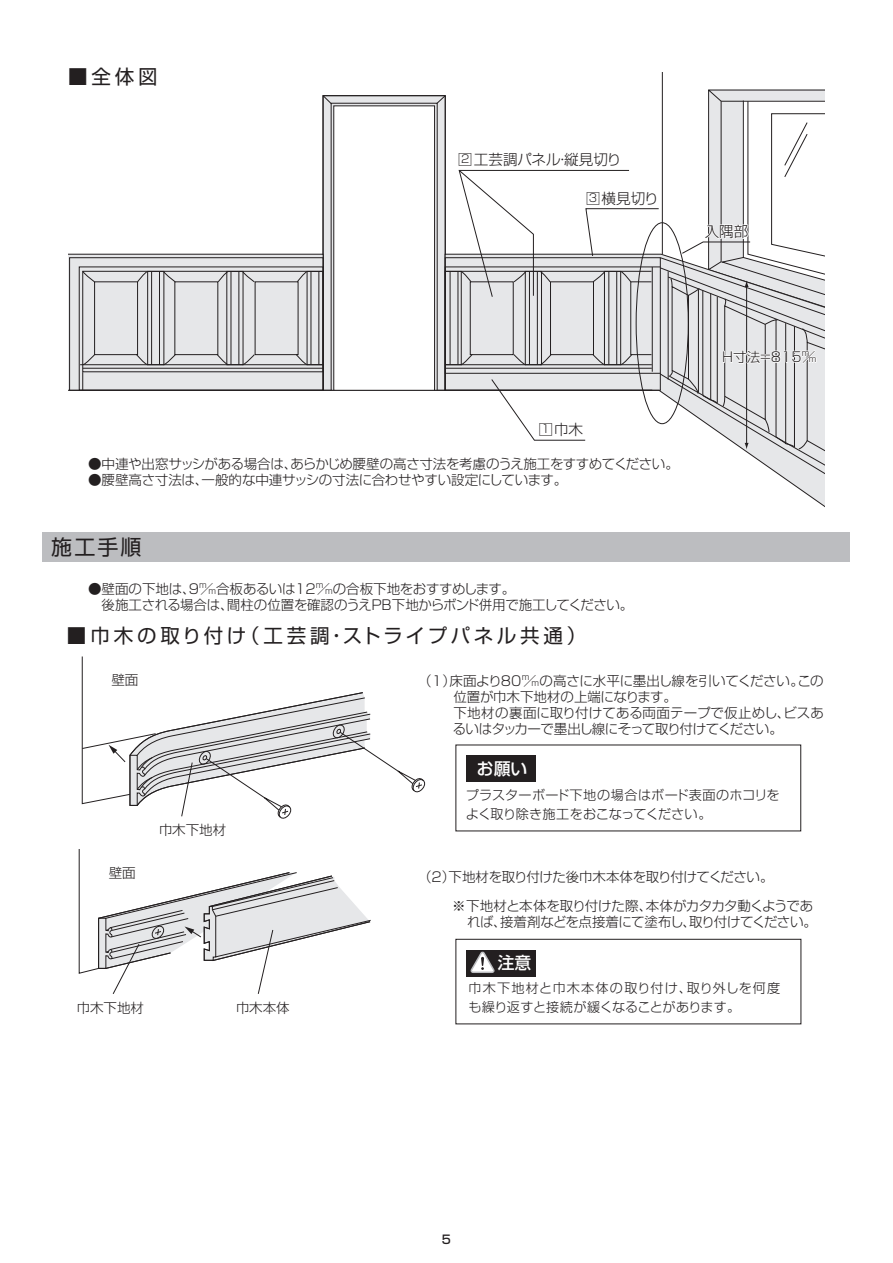
<style>
.page{position:relative;width:893px;height:1263px;background:#fff}
.page>*{position:absolute;margin:0;border:0;box-sizing:border-box;transform-origin:0 0}
.t1{font:21px "Shin Go Pr 5";color:#231f20}
.t2{font:19.5px "Shin Go Pr 5";letter-spacing:.18em;color:#231f20}
.t3{font:500 16.8px "Shin Go Pr 5";color:#fff}
.t4{font:300 14.55px "Shin Go Pr 5";color:#231f20}
.t5{font:300 13.5px/16.2px "Shin Go Pr 5";letter-spacing:-.02em;color:#231f20}
.t6{font:300 13.2px/18.8px "Shin Go Pr 5";letter-spacing:.025em;color:#231f20}
.t7{font:300 13.2px/18.8px "Shin Go Pr 5";letter-spacing:.005em;color:#231f20}
.t8{font:500 12px "Shin Go Pr 5";color:#231f20}
.s1{font-size:10.95px}
.s2{font-size:8.1px}
</style>
<div class="page">
<hr style="left:662px;top:72px;width:1px;height:182px;background:#231f20">
<svg style="left:782px;top:477px;width:43px;height:30px"></svg>
<svg style="left:81px;top:656px;width:345px;height:163px"></svg>
<svg style="left:78px;top:849px;width:293px;height:145px"></svg>
<svg style="left:69px;top:89px;width:756px;height:388px"></svg>
<div style="left:43px;top:532px;width:807px;height:29px;background:#bcbdc0"></div>
<div style="left:466px;top:756px;width:70px;height:26px;background:#231f20"></div>
<div style="left:456px;top:939px;width:345px;height:85px;border:1px solid #231f20"></div>
<div style="left:467px;top:950px;width:69px;height:26px;background:#231f20"></div>
<svg style="left:470px;top:951px;width:25px;height:22px"></svg>
<h2 class="t2" style="left:68px;top:61px;width:91px">■全体図</h2>
<p class="t4" style="left:458px;top:147px;width:165px">□<span class="s1">2</span> 工芸調パネル・縦見切り</p>
<p class="t4" style="left:586px;top:186px;width:74px">□<span class="s1">3</span> 横見切り</p>
<p class="t4" style="left:705px;top:220px;width:45px">入隅部</p>
<p class="t4" style="left:539px;top:417px;width:46px">□<span class="s1">1</span> 巾木</p>
<p class="t5" style="left:88px;top:454px;width:592px">●中連や出窓サッシがある場合は、あらかじめ腰壁の高さ寸法を考慮のうえ施工をすすめてください。</p>
<p class="t5" style="left:88px;top:470px;width:481px">●腰壁高さ寸法は、一般的な中連サッシの寸法に合わせやすい設定にしています。</p>
<h1 class="t1" style="left:51px;top:530px;width:92px">施工手順</h1>
<p class="t5" style="left:88px;top:579px;width:547px">●壁面の下地は、9<sup>m</sup>／<span class="s2">m</span>合板あるいは12<sup>m</sup>／<span class="s2">m</span>の合板下地をおすすめします。<br>　後施工される場合は、間柱の位置を確認のうえPB下地からボンド併用で施工してください。</p>
<h2 class="t2" style="left:67px;top:619px;width:521px">■巾木の取り付け（工芸調・ストライプパネル共通）</h2>
<p class="t5" style="left:722px;top:348px;width:96px">H寸法＝815<sup>m</sup>／<span class="s2">m</span></p>
<p class="t5" style="left:111px;top:671px;width:28px">壁面</p>
<p class="t5" style="left:109px;top:863px;width:28px">壁面</p>
<p class="t5" style="left:159px;top:820px;width:69px">巾木下地材</p>
<p class="t5" style="left:77px;top:998px;width:69px">巾木下地材</p>
<p class="t5" style="left:236px;top:998px;width:55px">巾木本体</p>
<p class="t5" style="left:453px;top:671px;width:373px;text-indent:-35px">（1）床面より80<sup>m</sup>／<span class="s2">m</span>の高さに水平に墨出し線を引いてください。この位置が巾木下地材の上端になります。<br>下地材の裏面に取り付けてある両面テープで仮止めし、ビスあるいはタッカーで墨出し線にそって取り付けてください。</p>
<p class="t3" style="left:477px;top:755px;width:52px">お願い</p>
<p class="t7" style="left:466px;top:784px;width:315px">プラスターボード下地の場合はボード表面のホコリをよく取り除き施工をおこなってください。</p>
<p class="t5" style="left:418px;top:867px;width:357px">（2）下地材を取り付けた後巾木本体を取り付けてください。</p>
<p class="t5" style="left:452px;top:896px;width:366px;text-align:right">※下地材と本体を取り付けた際、本体がカタカタ動くようであれば、接着剤などを点接着にて塗布し、取り付けてください。</p>
<p class="t3" style="left:498px;top:949px;width:35px">注意</p>
<p class="t6" style="left:468px;top:977px;width:314px">巾木下地材と巾木本体の取り付け、取り外しを何度も繰り返すと接続が緩くなることがあります。</p>
<p class="t8" style="left:442px;top:1229px;width:11px">5</p>
</div>
